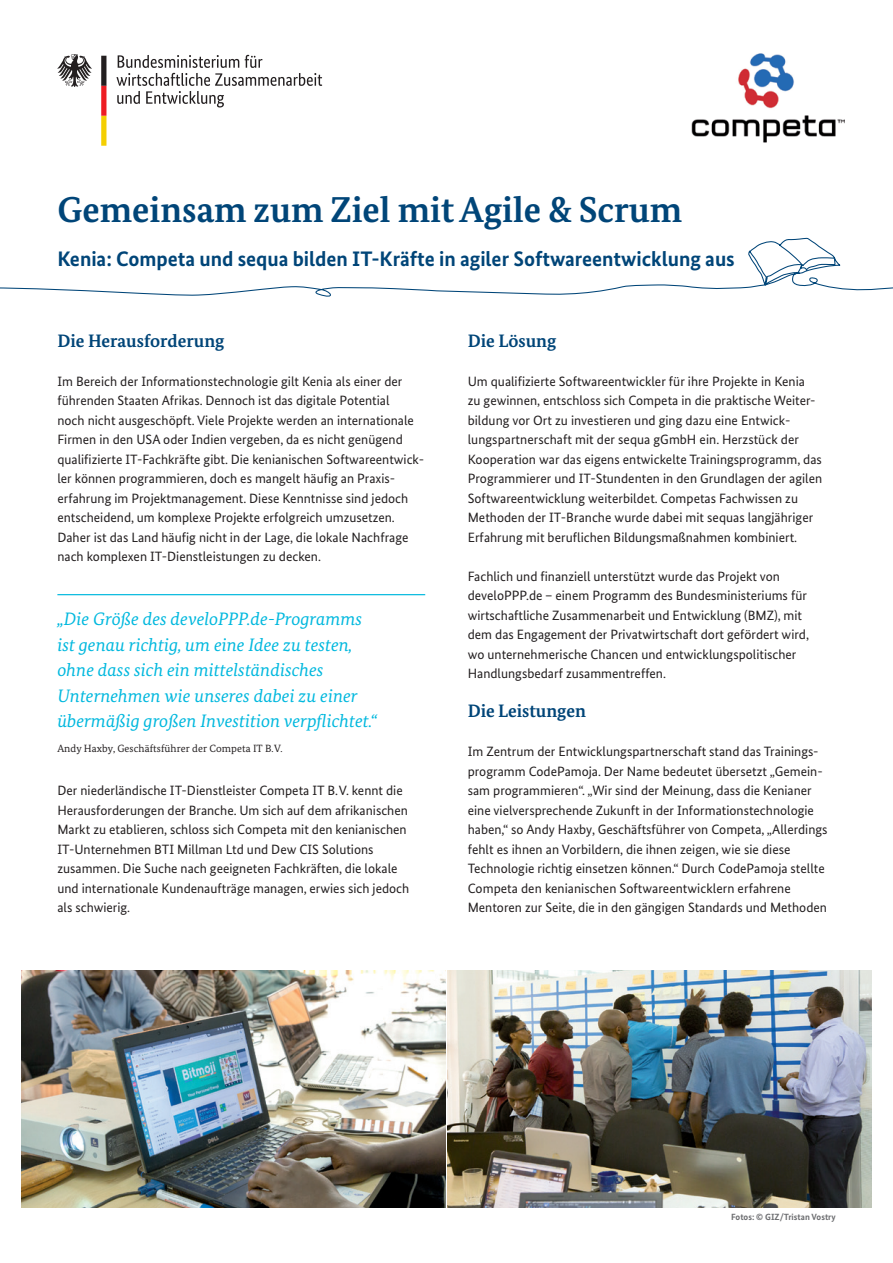
<style>
.page{position:relative;width:893px;height:1263px;background:#fff}
.page>*{position:absolute;margin:0;border:0;box-sizing:border-box;transform-origin:0 0}
.t1{font:700 36px "Bundes Serif";color:#004578}
.t2{font:700 21px "Bundes Sans";color:#004578}
.t3{font:italic 18px/25.5px "Bundes Serif";letter-spacing:.005em;color:#00b8de}
.t4{font:700 18px "Bundes Serif";color:#004578}
.t5{font:13.5px/19.5px "Bundes Sans";color:#231f20}
.t6{font:10.5px "Bundes Serif";letter-spacing:.005em;color:#231f20}
.t7{font:700 9px "Bundes Sans";color:#6c6d70}
</style>
<div class="page">
<svg style="left:0;top:237px;width:893px;height:60px"></svg>
<hr style="left:57px;top:594px;width:368px;height:1px;background:#00b8de">
<img style="left:21px;top:970px;width:424px;height:237px">
<img style="left:448px;top:970px;width:424px;height:237px">
<svg style="left:116px;top:55px;width:206px;height:52px"></svg>
<svg style="left:57px;top:54px;width:35px;height:33px"></svg>
<svg style="left:101px;top:56px;width:5px;height:90px"></svg>
<img style="left:691px;top:53px;width:154px;height:90px">
<h1 class="t1" style="left:57px;top:188px;width:626px">Gemeinsam zum Ziel mit Agile &amp; Scrum</h1>
<h2 class="t2" style="left:57px;top:246px;width:679px">Kenia: Competa und sequa bilden IT-Kräfte in agiler Softwareentwicklung aus</h2>
<h3 class="t4" style="left:57px;top:329px;width:169px">Die Herausforderung</h3>
<p class="t5" style="left:57px;top:371px;width:368px">Im Bereich der Informationstechnologie gilt Kenia als einer der führenden Staaten Afrikas. Dennoch ist das digitale Potential<br>noch nicht ausgeschöpft. Viele Projekte werden an internationale Firmen in den USA oder Indien vergeben, da es nicht genügend qualifizierte IT-Fachkräfte gibt. Die kenianischen Softwareentwick&shy;ler können programmieren, doch es mangelt häufig an Praxis&shy;erfahrung im Projektmanagement. Diese Kenntnisse sind jedoch entscheidend, um komplexe Projekte erfolgreich umzusetzen.<br>Daher ist das Land häufig nicht in der Lage, die lokale Nachfrage nach komplexen IT-Dienstleistungen zu decken.</p>
<h3 class="t3" style="left:57px;top:606px;width:321px">„Die Größe des develoPPP.de-Programms ist genau richtig, um eine Idee zu testen, ohne dass sich ein mittelständisches Unternehmen wie unseres dabei zu einer übermäßig großen Investition verpflichtet.“</h3>
<p class="t6" style="left:57px;top:742px;width:227px">Andy Haxby, Geschäftsführer der Competa IT B.V.</p>
<p class="t5" style="left:57px;top:780px;width:353px">Der niederländische IT-Dienstleister Competa IT B.V. kennt die Herausforderungen der Branche. Um sich auf dem afrikanischen Markt zu etablieren, schloss sich Competa mit den kenianischen IT-Unternehmen BTI Millman Ltd und Dew CIS Solutions zusammen. Die Suche nach geeigneten Fachkräften, die lokale und internationale Kundenaufträge managen, erwies sich jedoch als schwierig.</p>
<h3 class="t4" style="left:468px;top:329px;width:90px">Die Lösung</h3>
<p class="t5" style="left:468px;top:371px;width:356px">Um qualifizierte Softwareentwickler für ihre Projekte in Kenia<br>zu gewinnen, entschloss sich Competa in die praktische Weiter&shy;bildung vor Ort zu investieren und ging dazu eine Entwick&shy;lungspartnerschaft mit der sequa gGmbH ein. Herzstück der Kooperation war das eigens entwickelte Trainingsprogramm, das Programmierer und IT-Stundenten in den Grundlagen der agilen Softwareentwicklung weiterbildet. Competas Fachwissen zu Methoden der IT-Branche wurde dabei mit sequas langjähriger Erfahrung mit beruflichen Bildungsmaßnahmen kombiniert.</p>
<p class="t5" style="left:468px;top:566px;width:343px">Fachlich und finanziell unterstützt wurde das Projekt von develoPPP.de – einem Programm des Bundesministeriums für wirtschaftliche Zusammenarbeit und Entwicklung (BMZ), mit dem das Engagement der Privatwirtschaft dort gefördert wird, wo unternehmerische Chancen und entwicklungspolitischer Handlungsbedarf zusammentreffen.</p>
<h3 class="t4" style="left:468px;top:700px;width:120px">Die Leistungen</h3>
<p class="t5" style="left:468px;top:741px;width:361px">Im Zentrum der Entwicklungspartnerschaft stand das Trainings&shy;programm CodePamoja. Der Name bedeutet übersetzt „Gemein&shy;sam programmieren“. „Wir sind der Meinung, dass die Kenianer eine vielversprechende Zukunft in der Informationstechnologie haben,“ so Andy Haxby, Geschäftsführer von Competa, „Allerdings fehlt es ihnen an Vorbildern, die ihnen zeigen, wie sie diese Technologie richtig einsetzen können.“ Durch CodePamoja stellte Competa den kenianischen Softwareentwicklern erfahrene Mentoren zur Seite, die in den gängigen Standards und Methoden</p>
<p class="t7" style="left:731px;top:1212px;width:106px">Fotos: © GIZ/Tristan Vostry</p>
</div>
